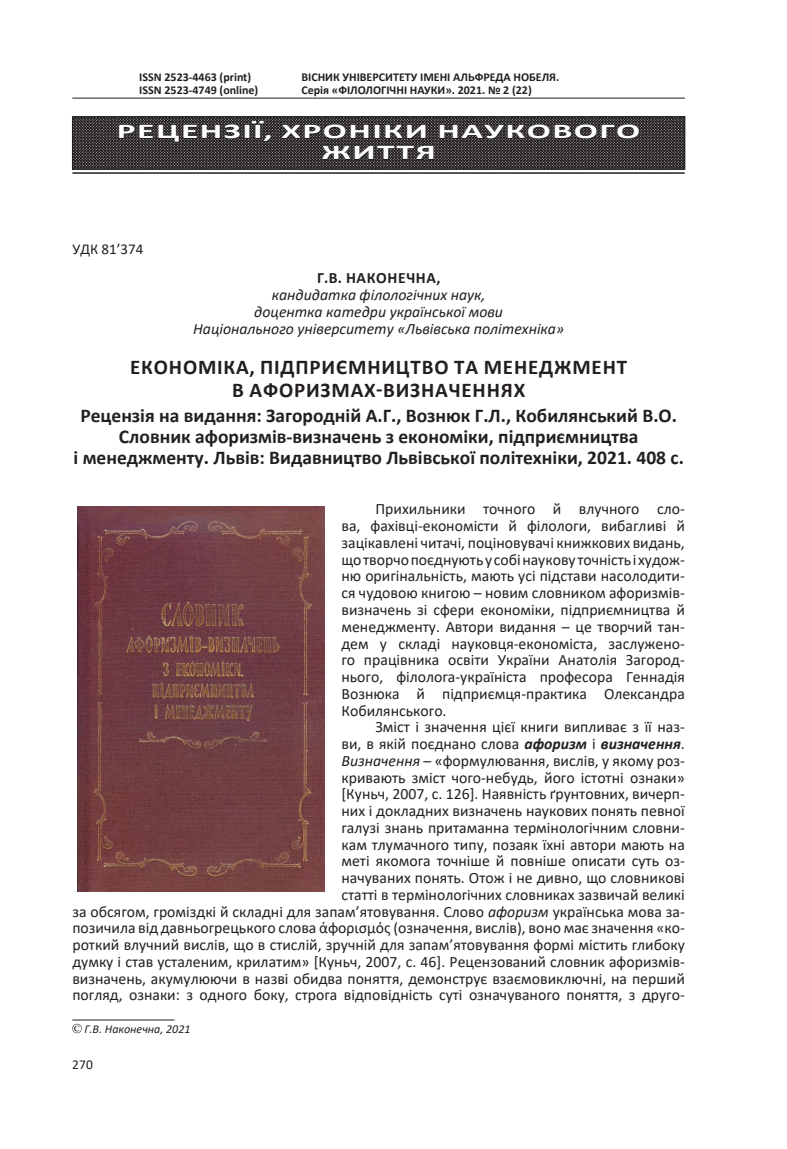
<style>
.page{position:relative;width:787px;height:1149px;background:#fff}
.page>*{position:absolute;margin:0;border:0;box-sizing:border-box;transform-origin:0 0}
.t1{font:700 21px/23.2px "Calibri";letter-spacing:.04em;color:#231f20;text-align:center}
.t2{font:700 21px "Calibri";color:#fff;scale:1.7 1}
.t3{font:700 19.5px/21px "Calibri";color:#231f20;text-align:center}
.t4{font:15.75px/16.8px "Calibri";color:#231f20;text-align:justify}
.t5{font:italic 15.75px/16.8px "Calibri";color:#231f20;text-align:center}
.t6{font:700 15.75px "Calibri";letter-spacing:.04em;color:#231f20}
.t7{font:15px "Calibri";color:#231f20}
.t8{font:13.5px "Calibri";color:#231f20}
.t9{font:700 12px "Calibri";color:#231f20}
.t10{font:italic 12px "Calibri";color:#231f20}
.s1{font-weight:700;font-style:italic}
.s2{font-style:italic}
</style>
<div class="page">
<hr style="left:72px;top:98px;width:613px;height:1px;background:#231f20">
<img style="left:74px;top:119px;width:609px;height:48px">
<div style="left:72px;top:117px;width:613px;height:52px;border:1px solid #231f20"></div>
<hr style="left:72px;top:172px;width:612px;height:2px;background:#231f20">
<svg style="left:118px;top:121px;width:154px;height:22px;background:#383536"></svg>
<svg style="left:281px;top:123px;width:145px;height:16px;background:#373435"></svg>
<svg style="left:439px;top:123px;width:201px;height:16px;background:#373435"></svg>
<svg style="left:322px;top:145px;width:112px;height:17px;background:#383435"></svg>
<hr style="left:72px;top:1019px;width:102px;height:1px;background:#231f20">
<svg style="left:72px;top:1023px;width:10px;height:9px"></svg>
<img style="left:77px;top:506px;width:248px;height:384px">
<p class="t9" style="left:139px;top:68px;width:113px">ISSN 2523-4463 (print)</p>
<p class="t9" style="left:301px;top:68px;width:259px">ВІСНИК УНІВЕРСИТЕТУ ІМЕНІ АЛЬФРЕДА НОБЕЛЯ.</p>
<p class="t9" style="left:139px;top:81px;width:121px">ISSN 2523-4749 (online)</p>
<p class="t9" style="left:301px;top:81px;width:232px">Серія «ФІЛОЛОГІЧНІ НАУКИ». 2021. № 2 (22)</p>
<h1 class="t2" style="left:117px;top:116px;width:12px">рецензії</h1>
<h1 class="t2" style="left:263px;top:116px;width:24px">, хроніки</h1>
<h1 class="t2" style="left:437px;top:116px;width:15px">наукового</h1>
<h1 class="t2" style="left:321px;top:137px;width:15px">життя</h1>
<p class="t7" style="left:72px;top:238px;width:72px">УДК 81’374</p>
<p class="t6" style="left:317px;top:267px;width:125px">Г.В. НАКОНЕЧНА,</p>
<p class="t5" style="left:193px;top:286px;width:372px">кандидатка філологічних наук,<br>доцентка катедри української мови<br>Національного університету «Львівська політехніка»</p>
<h1 class="t1" style="left:130px;top:354px;width:498px">ЕКОНОМІКА, ПІДПРИЄМНИЦТВО ТА МЕНЕДЖМЕНТ<br>В АФОРИЗМАХ-ВИЗНАЧЕННЯХ</h1>
<p class="t3" style="left:73px;top:405px;width:612px">Рецензія на видання: Загородній А.Г., Вознюк Г.Л., Кобилянський В.О.<br>Словник афоризмів-визначень з економіки, підприємництва<br>і менеджменту. Львів: Видавництво Львівської політехніки, 2021. 408 с.</p>
<p class="t4" style="left:341px;top:500px;width:345px;text-indent:34px">Прихильники точного й влучного сло&shy;ва, фахівці-економісти й філологи, вибагливі й зацікавлені читачі, поціновувачі книжкових видань, що творчо поєднують у собі наукову точність і худож&shy;ню оригінальність, мають усі підстави насолодити&shy;ся чудовою книгою – новим словником афоризмів&shy;визначень зі сфери економіки, підприємництва й менеджменту. Автори видання – це творчий тан&shy;дем у складі науковця-економіста, заслужено&shy;го працівника освіти України Анатолія Загород&shy;нього, філолога-україніста професора Геннадія Вознюка й підприємця-практика Олександра Кобилянського.</p>
<p class="t4" style="left:72px;top:718px;width:614px;text-align:right">Зміст і значення цієї книги випливає з її наз-<br>ви, в якій поєднано слова <span class="s1">афоризм</span> і <span class="s1">визначення</span>.<br><span class="s2">Визначення</span> – «формулювання, вислів, у якому роз-<br>кривають зміст чого-небудь, його істотні ознаки»<br>[Куньч, 2007, с. 126]. Наявність ґрунтовних, вичерп-<br>них і докладних визначень наукових понять певної<br>галузі знань притаманна термінологічним словни-<br>кам тлумачного типу, позаяк їхні автори мають на<br>меті якомога точніше й повніше описати суть оз-<br>начуваних понять. Отож і не дивно, що словникові<br>статті в термінологічних словниках зазвичай великі<br>за обсягом, громіздкі й складні для запам’ятовування. Слово <span class="s2">афоризм</span> українська мова за&shy;позичила від давньогрецького слова ἀφορισμός (означення, вислів), воно має значення «ко&shy;роткий влучний вислів, що в стислій, зручній для запам’ятовування формі містить глибоку думку і став усталеним, крилатим» [Куньч, 2007, с. 46]. Рецензований словник афоризмів&shy;визначень, акумулюючи в назві обидва поняття, демонструє взаємовиключні, на перший погляд, ознаки: з одного боку, строга відповідність суті означуваного поняття, з друго-</p>
<p class="t10" style="left:84px;top:1020px;width:108px">Г.В. Наконечна, 2021</p>
<p class="t8" style="left:72px;top:1054px;width:22px">270</p>
</div>
